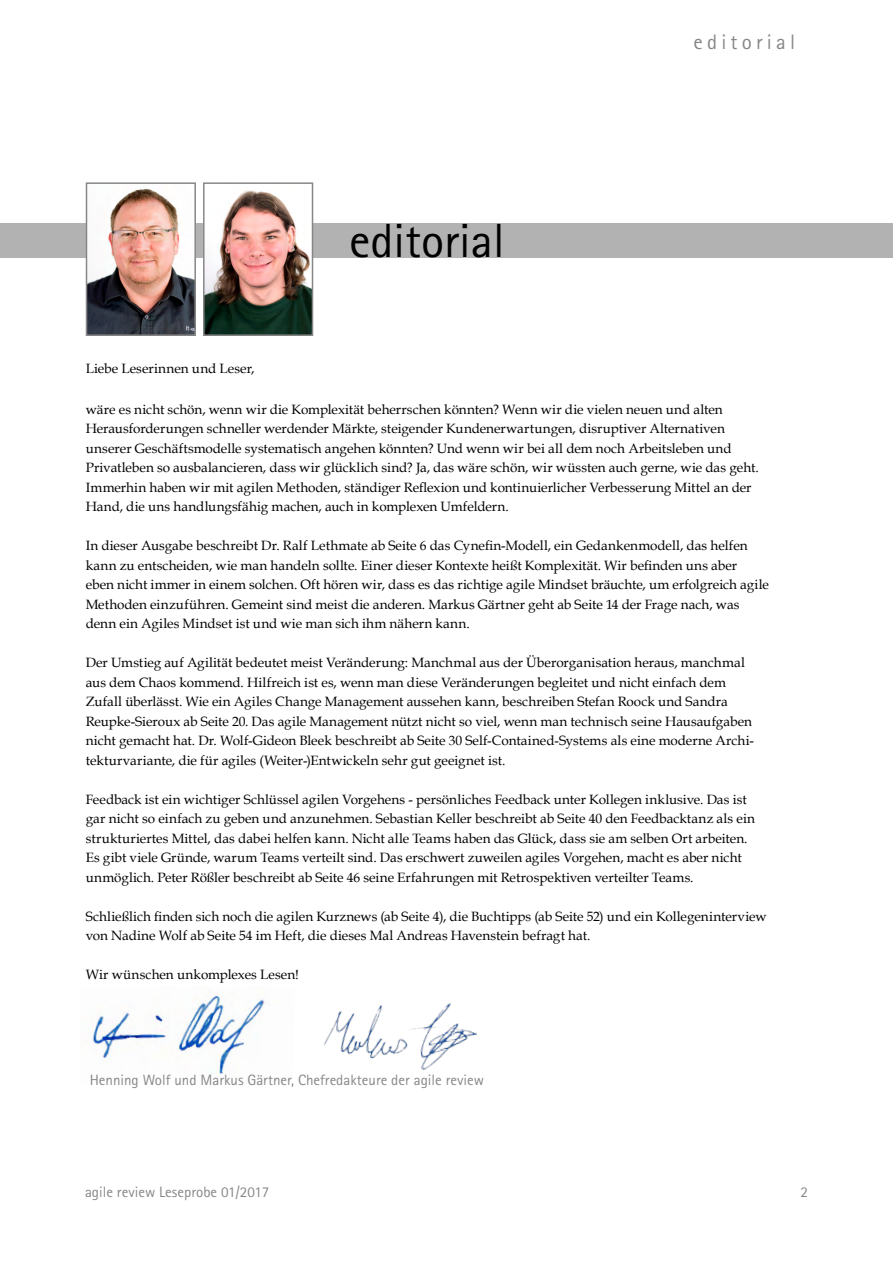
<style>
.page{position:relative;width:893px;height:1263px;background:#fff}
.page>*{position:absolute;margin:0;border:0;box-sizing:border-box;transform-origin:0 0}
.t1{font:48px "Rotis Sans Serif Pro";color:#000}
.t2{font:21px "Rotis Sans Serif Pro";letter-spacing:.2em;color:#878787}
.t3{font:15px "Rotis Sans Serif Pro";color:#878787}
.t4{font:13.5px/19.5px "Book Antiqua";color:#000}
</style>
<div class="page">
<img style="left:324px;top:1003px;width:153px;height:67px">
<img style="left:93px;top:995px;width:172px;height:80px">
<div style="left:0;top:223px;width:893px;height:35px;background:#b3b2b2"></div>
<img style="left:89px;top:188px;width:104px;height:145px">
<div style="left:86px;top:182px;width:110px;height:154px;border:2px solid #878787"></div>
<img style="left:206px;top:190px;width:104px;height:143px">
<div style="left:203px;top:182px;width:110px;height:154px;border:2px solid #878787"></div>
<h1 class="t1" style="left:349px;top:213px;width:157px">editorial</h1>
<h2 class="t2" style="left:693px;top:29px;width:103px">editorial</h2>
<p class="t4" style="left:86px;top:358px;width:170px">Liebe Leserinnen und Leser,</p>
<p class="t4" style="left:86px;top:399px;width:674px">wäre es nicht schön, wenn wir die Komplexität beherrschen könnten? Wenn wir die vielen neuen und alten Herausforderungen schneller werdender Märkte, steigender Kundenerwartungen, disruptiver Alternativen unserer Geschäftsmodelle systematisch angehen könnten? Und wenn wir bei all dem noch Arbeitsleben und Privatleben so ausbalancieren, dass wir glücklich sind? Ja, das wäre schön, wir wüssten auch gerne, wie das geht.<br>Immerhin haben wir mit agilen Methoden, ständiger Reflexion und kontinuierlicher Verbesserung Mittel an der Hand, die uns handlungsfähig machen, auch in komplexen Umfeldern.</p>
<p class="t4" style="left:86px;top:535px;width:685px">In dieser Ausgabe beschreibt Dr. Ralf Lethmate ab Seite 6 das Cynefin-Modell, ein Gedankenmodell, das helfen kann zu entscheiden, wie man handeln sollte. Einer dieser Kontexte heißt Komplexität. Wir befinden uns aber<br>eben nicht immer in einem solchen. Oft hören wir, dass es das richtige agile Mindset bräuchte, um erfolgreich agile Methoden einzuführen. Gemeint sind meist die anderen. Markus Gärtner geht ab Seite 14 der Frage nach, was denn ein Agiles Mindset ist und wie man sich ihm nähern kann.</p>
<p class="t4" style="left:86px;top:652px;width:670px">Der Umstieg auf Agilität bedeutet meist Veränderung: Manchmal aus der Überorganisation heraus, manchmal aus dem Chaos kommend. Hilfreich ist es, wenn man diese Veränderungen begleitet und nicht einfach dem Zufall überlässt. Wie ein Agiles Change Management aussehen kann, beschreiben Stefan Roock und Sandra Reupke-Sieroux ab Seite 20. Das agile Management nützt nicht so viel, wenn man technisch seine Hausaufgaben nicht gemacht hat. Dr. Wolf-Gideon Bleek beschreibt ab Seite 30 Self-Contained-Systems als eine moderne Archi&shy;tekturvariante, die für agiles (Weiter-)Entwickeln sehr gut geeignet ist.</p>
<p class="t4" style="left:86px;top:789px;width:671px">Feedback ist ein wichtiger Schlüssel agilen Vorgehens - persönliches Feedback unter Kollegen inklusive. Das ist gar nicht so einfach zu geben und anzunehmen. Sebastian Keller beschreibt ab Seite 40 den Feedbacktanz als ein strukturiertes Mittel, das dabei helfen kann. Nicht alle Teams haben das Glück, dass sie am selben Ort arbeiten.<br>Es gibt viele Gründe, warum Teams verteilt sind. Das erschwert zuweilen agiles Vorgehen, macht es aber nicht unmöglich. Peter Rößler beschreibt ab Seite 46 seine Erfahrungen mit Retrospektiven verteilter Teams.</p>
<p class="t4" style="left:86px;top:906px;width:683px">Schließlich finden sich noch die agilen Kurznews (ab Seite 4), die Buchtipps (ab Seite 52) und ein Kollegeninterview von Nadine Wolf ab Seite 54 im Heft, die dieses Mal Andreas Havenstein befragt hat.</p>
<p class="t4" style="left:86px;top:964px;width:215px">Wir wünschen unkomplexes Lesen!</p>
<p class="t3" style="left:90px;top:1070px;width:396px">Henning Wolf und Markus Gärtner, Chefredakteure der agile review</p>
<p class="t3" style="left:85px;top:1183px;width:186px">agile review Leseprobe 01/2017</p>
<p class="t3" style="left:800px;top:1183px;width:9px">2</p>
</div>
